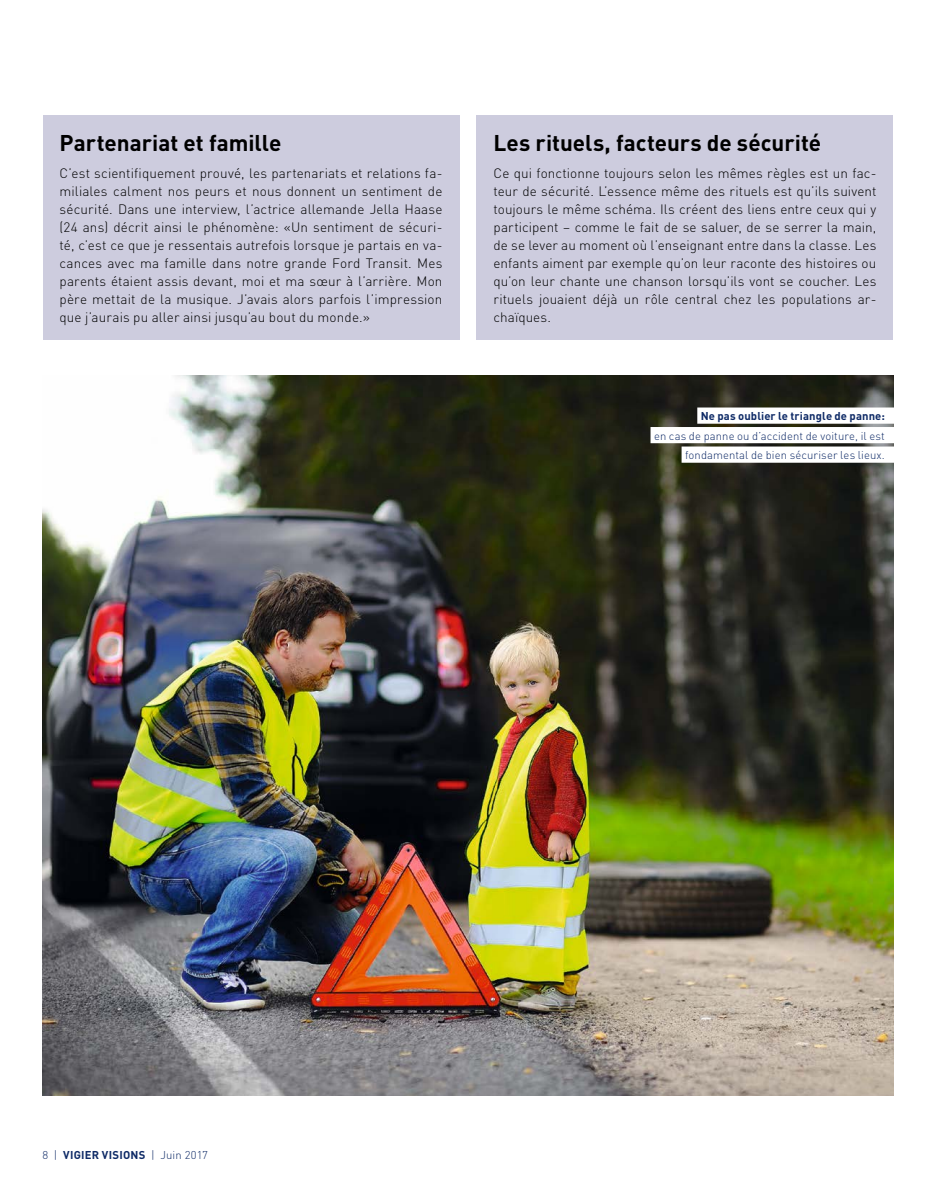
<style>
.page{position:relative;width:936px;height:1191px;background:#fff}
.page>*{position:absolute;margin:0;border:0;box-sizing:border-box;transform-origin:0 0}
.t1{font:700 22.5px "DIN Pro";color:#000}
.t2{font:300 13.5px/18px "DIN Pro";letter-spacing:.01em;color:#000;text-align:justify}
.t3{font:300 11.25px/19.5px "DIN Pro";letter-spacing:.01em;color:#0e2a66;text-align:right}
.t4{font:700 11.25px "DIN Pro";letter-spacing:.01em;color:#0e2a66}
.s1{font-weight:300}
</style>
<div class="page">
<img style="left:43px;top:376px;width:850px;height:720px">
<div style="left:476px;top:115px;width:417px;height:225px;background:#cdccde"></div>
<div style="left:43px;top:115px;width:416px;height:225px;background:#cdccde"></div>
<div style="left:697px;top:407px;width:200px;height:17px;background:#fff"></div>
<div style="left:650px;top:427px;width:247px;height:16px;background:#fff"></div>
<div style="left:681px;top:446px;width:216px;height:17px;background:#fff"></div>
<h1 class="t1" style="left:60px;top:124px;width:223px">Partenariat et famille</h1>
<p class="t2" style="left:60px;top:162px;width:384px">C’est scientifiquement prouvé, les partenariats et relations fa&shy;miliales calment nos peurs et nous donnent un sentiment de sécurité. Dans une interview, l’actrice allemande Jella Haase (24 ans) décrit ainsi le phénomène: «Un sentiment de sécuri&shy;té, c’est ce que je ressentais autrefois lorsque je partais en va&shy;cances avec ma famille dans notre grande Ford Transit. Mes parents étaient assis devant, moi et ma sœur à l’arrière. Mon père mettait de la musique. J’avais alors parfois l’impression que j’aurais pu aller ainsi jusqu’au bout du monde.»</p>
<h1 class="t1" style="left:493px;top:124px;width:329px">Les rituels, facteurs de sécurité</h1>
<p class="t2" style="left:493px;top:162px;width:384px">Ce qui fonctionne toujours selon les mêmes règles est un fac&shy;teur de sécurité. L’essence même des rituels est qu’ils suivent toujours le même schéma. Ils créent des liens entre ceux qui y participent – comme le fait de se saluer, de se serrer la main, de se lever au moment où l’enseignant entre dans la classe. Les enfants aiment par exemple qu’on leur raconte des histoires ou qu’on leur chante une chanson lorsqu’ils vont se coucher. Les rituels jouaient déjà un rôle central chez les populations ar&shy;chaïques.</p>
<p class="t4" style="left:700px;top:407px;width:186px">Ne pas oublier le triangle de panne:</p>
<p class="t3" style="left:654px;top:425px;width:232px">en cas de panne ou d’accident de voiture, il est fondamental de bien sécuriser les lieux.</p>
<p class="t4" style="left:43px;top:1145px;width:167px"><span class="s1">8 |</span> VIGIER VISIONS <span class="s1">| Juin 2017</span></p>
</div>
